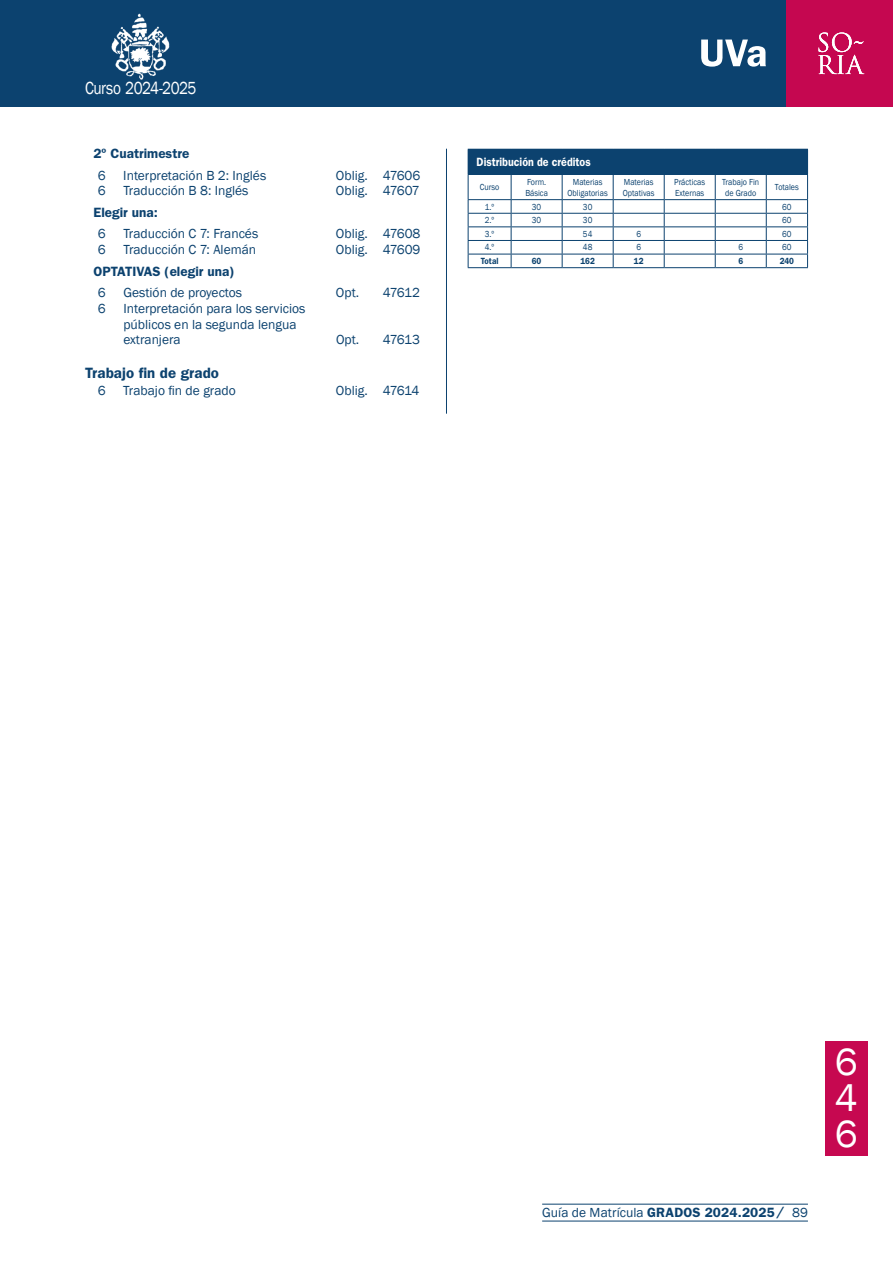
<style>
.page{position:relative;width:893px;height:1263px;background:#fff}
.page>*{position:absolute;margin:0;border:0;box-sizing:border-box;transform-origin:0 0}
.t1{font:39px/35.8px "Franklin Gothic";color:#fff;text-align:justify}
.t2{font:18px "Franklin Gothic";letter-spacing:-.035em;color:#fff;scale:.85 1}
.t3{font:600 15px "ITC Franklin Gothic Std";letter-spacing:.005em;color:#0c426f}
.t4{font:13.5px/15.8px "Franklin Gothic";color:#0c426f}
.t5{font:600 13.5px "ITC Franklin Gothic Std";color:#0c426f}
.t6{font:600 12px "ITC Franklin Gothic Std";color:#fff;scale:.89 1}
.t7{font:9px/10.8px "Franklin Gothic";color:#0c426f;scale:.89 1}
.t8{font:600 9px "ITC Franklin Gothic Std";color:#0c426f;scale:.89 1}
.s1{font-family:"ITC Franklin Gothic Std";font-weight:600}
</style>
<div class="page">
<div style="left:680px;top:0;width:107px;height:106px;background:#0c426f"></div>
<div style="left:0;top:0;width:680px;height:106px;background:#0c426f"></div>
<hr style="left:0;top:0;width:1px;height:106px;background:#c60850">
<svg style="left:701px;top:40px;width:65px;height:27px"></svg>
<img style="left:112px;top:13px;width:58px;height:67px">
<hr style="left:542px;top:1204px;width:266px;height:1px;background:#0c426f">
<hr style="left:542px;top:1221px;width:266px;height:1px;background:#0c426f">
<div style="left:825px;top:1041px;width:42px;height:115px;background:#c60850"></div>
<div style="left:787px;top:0;width:106px;height:106px;background:#c50750"></div>
<svg style="left:818px;top:33px;width:46px;height:41px"></svg>
<hr style="left:446px;top:149px;width:1px;height:264px;background:#0c426f">
<div style="left:468px;top:149px;width:339px;height:25px;background:#0c426f"></div>
<hr style="left:766px;top:149px;width:42px;height:1px;background:#0c426f">
<hr style="left:468px;top:174px;width:43px;height:1px;background:#0c426f">
<hr style="left:511px;top:174px;width:51px;height:1px;background:#0c426f">
<hr style="left:562px;top:174px;width:51px;height:1px;background:#0c426f">
<hr style="left:613px;top:174px;width:51px;height:1px;background:#0c426f">
<hr style="left:664px;top:174px;width:51px;height:1px;background:#0c426f">
<hr style="left:715px;top:174px;width:51px;height:1px;background:#0c426f">
<hr style="left:766px;top:174px;width:42px;height:1px;background:#0c426f">
<svg style="left:468px;top:175px;width:1px;height:92px"></svg>
<svg style="left:511px;top:175px;width:1px;height:92px"></svg>
<svg style="left:562px;top:175px;width:1px;height:92px"></svg>
<svg style="left:613px;top:175px;width:1px;height:92px"></svg>
<svg style="left:664px;top:175px;width:1px;height:92px"></svg>
<svg style="left:715px;top:175px;width:1px;height:92px"></svg>
<svg style="left:766px;top:175px;width:1px;height:92px"></svg>
<svg style="left:807px;top:150px;width:1px;height:117px"></svg>
<hr style="left:468px;top:199px;width:43px;height:1px;background:#0c426f">
<hr style="left:511px;top:199px;width:51px;height:1px;background:#0c426f">
<hr style="left:562px;top:199px;width:51px;height:1px;background:#0c426f">
<hr style="left:613px;top:199px;width:51px;height:1px;background:#0c426f">
<hr style="left:664px;top:199px;width:51px;height:1px;background:#0c426f">
<hr style="left:715px;top:199px;width:51px;height:1px;background:#0c426f">
<hr style="left:766px;top:199px;width:42px;height:1px;background:#0c426f">
<hr style="left:468px;top:213px;width:43px;height:1px;background:#0c426f">
<hr style="left:511px;top:213px;width:51px;height:1px;background:#0c426f">
<hr style="left:562px;top:213px;width:51px;height:1px;background:#0c426f">
<hr style="left:613px;top:213px;width:51px;height:1px;background:#0c426f">
<hr style="left:664px;top:213px;width:51px;height:1px;background:#0c426f">
<hr style="left:715px;top:213px;width:51px;height:1px;background:#0c426f">
<hr style="left:766px;top:213px;width:42px;height:1px;background:#0c426f">
<hr style="left:468px;top:226px;width:43px;height:1px;background:#0c426f">
<hr style="left:511px;top:226px;width:51px;height:1px;background:#0c426f">
<hr style="left:562px;top:226px;width:51px;height:1px;background:#0c426f">
<hr style="left:613px;top:226px;width:51px;height:1px;background:#0c426f">
<hr style="left:664px;top:226px;width:51px;height:1px;background:#0c426f">
<hr style="left:715px;top:226px;width:51px;height:1px;background:#0c426f">
<hr style="left:766px;top:226px;width:42px;height:1px;background:#0c426f">
<hr style="left:468px;top:240px;width:43px;height:1px;background:#0c426f">
<hr style="left:511px;top:240px;width:51px;height:1px;background:#0c426f">
<hr style="left:562px;top:240px;width:51px;height:1px;background:#0c426f">
<hr style="left:613px;top:240px;width:51px;height:1px;background:#0c426f">
<hr style="left:664px;top:240px;width:51px;height:1px;background:#0c426f">
<hr style="left:715px;top:240px;width:51px;height:1px;background:#0c426f">
<hr style="left:766px;top:240px;width:42px;height:1px;background:#0c426f">
<hr style="left:468px;top:254px;width:43px;height:1px;background:#0c426f">
<hr style="left:511px;top:254px;width:51px;height:1px;background:#0c426f">
<hr style="left:562px;top:254px;width:51px;height:1px;background:#0c426f">
<hr style="left:613px;top:254px;width:51px;height:1px;background:#0c426f">
<hr style="left:664px;top:254px;width:51px;height:1px;background:#0c426f">
<hr style="left:715px;top:254px;width:51px;height:1px;background:#0c426f">
<hr style="left:766px;top:254px;width:42px;height:1px;background:#0c426f">
<hr style="left:468px;top:267px;width:43px;height:1px;background:#0c426f">
<hr style="left:511px;top:267px;width:51px;height:1px;background:#0c426f">
<hr style="left:562px;top:267px;width:51px;height:1px;background:#0c426f">
<hr style="left:613px;top:267px;width:51px;height:1px;background:#0c426f">
<hr style="left:664px;top:267px;width:51px;height:1px;background:#0c426f">
<hr style="left:715px;top:267px;width:51px;height:1px;background:#0c426f">
<hr style="left:766px;top:267px;width:42px;height:1px;background:#0c426f">
<h2 class="t2" style="left:85px;top:77px;width:133px">Curso 2024-2025</h2>
<p class="t5" style="left:94px;top:145px;width:97px">2º Cuatrimestre</p>
<p class="t4" style="left:98px;top:168px;width:9px">6</p>
<p class="t4" style="left:123px;top:168px;width:144px">Interpretación B 2: Inglés</p>
<p class="t4" style="left:336px;top:168px;width:86px">Oblig. 47606</p>
<p class="t4" style="left:98px;top:183px;width:9px">6</p>
<p class="t4" style="left:123px;top:183px;width:127px">Traducción B 8: Inglés</p>
<p class="t4" style="left:336px;top:183px;width:85px">Oblig. 47607</p>
<p class="t5" style="left:94px;top:204px;width:66px">Elegir una:</p>
<p class="t4" style="left:98px;top:226px;width:9px">6</p>
<p class="t4" style="left:123px;top:226px;width:136px">Traducción C 7: Francés</p>
<p class="t4" style="left:336px;top:226px;width:86px">Oblig. 47608</p>
<p class="t4" style="left:98px;top:242px;width:9px">6</p>
<p class="t4" style="left:123px;top:242px;width:134px">Traducción C 7: Alemán</p>
<p class="t4" style="left:336px;top:242px;width:86px">Oblig. 47609</p>
<p class="t5" style="left:94px;top:263px;width:142px">OPTATIVAS (elegir una)</p>
<p class="t4" style="left:98px;top:285px;width:9px">6</p>
<p class="t4" style="left:123px;top:285px;width:120px">Gestión de proyectos</p>
<p class="t4" style="left:336px;top:285px;width:25px">Opt.</p>
<p class="t4" style="left:383px;top:285px;width:39px">47612</p>
<p class="t4" style="left:98px;top:301px;width:9px">6</p>
<p class="t4" style="left:123px;top:301px;width:184px">Interpretación para los servicios públicos en la segunda lengua extranjera</p>
<p class="t4" style="left:336px;top:332px;width:25px">Opt.</p>
<p class="t4" style="left:383px;top:332px;width:39px">47613</p>
<p class="t3" style="left:85px;top:364px;width:135px">Trabajo fin de grado</p>
<p class="t4" style="left:98px;top:383px;width:9px">6</p>
<p class="t4" style="left:123px;top:383px;width:114px">Trabajo fin de grado</p>
<p class="t4" style="left:336px;top:383px;width:85px">Oblig. 47614</p>
<p class="t6" style="left:477px;top:155px;width:130px">Distribución de créditos</p>
<p class="t7" style="left:480px;top:182px;width:23px">Curso</p>
<p class="t7" style="left:525px;top:177px;width:27px">Form.<br>Básica</p>
<p class="t7" style="left:568px;top:177px;width:47px;text-align:center">Materias<br>Obligatorias</p>
<p class="t7" style="left:623px;top:177px;width:37px">Materias<br>Optativas</p>
<p class="t7" style="left:674px;top:177px;width:36px">Prácticas<br>Externas</p>
<p class="t7" style="left:722px;top:177px;width:43px;text-align:center">Trabajo Fin de Grado</p>
<p class="t7" style="left:775px;top:182px;width:28px">Totales</p>
<p class="t7" style="left:485px;top:201px;width:12px">1.º</p>
<p class="t7" style="left:532px;top:201px;width:12px">30</p>
<p class="t7" style="left:583px;top:201px;width:12px">30</p>
<p class="t7" style="left:782px;top:201px;width:12px">60</p>
<p class="t7" style="left:485px;top:215px;width:12px">2.º</p>
<p class="t7" style="left:532px;top:215px;width:12px">30</p>
<p class="t7" style="left:583px;top:215px;width:12px">30</p>
<p class="t7" style="left:782px;top:215px;width:12px">60</p>
<p class="t7" style="left:485px;top:229px;width:12px">3.º</p>
<p class="t7" style="left:583px;top:229px;width:12px">54</p>
<p class="t7" style="left:636px;top:229px;width:7px">6</p>
<p class="t7" style="left:782px;top:229px;width:12px">60</p>
<p class="t7" style="left:485px;top:242px;width:12px">4.º</p>
<p class="t7" style="left:583px;top:242px;width:12px">48</p>
<p class="t7" style="left:636px;top:242px;width:7px">6</p>
<p class="t7" style="left:738px;top:242px;width:7px">6</p>
<p class="t7" style="left:782px;top:242px;width:12px">60</p>
<p class="t8" style="left:481px;top:256px;width:21px">Total</p>
<p class="t8" style="left:532px;top:256px;width:12px">60</p>
<p class="t8" style="left:580px;top:256px;width:18px">162</p>
<p class="t8" style="left:634px;top:256px;width:12px">12</p>
<p class="t8" style="left:738px;top:256px;width:7px">6</p>
<p class="t8" style="left:780px;top:256px;width:18px">240</p>
<p class="t4" style="left:542px;top:1205px;width:267px">Guía de Matrícula <span class="s1">GRADOS 2024.2025/</span> 89</p>
<h1 class="t1" style="left:835px;top:1045px;width:24px">6<br>4<br>6</h1>
</div>
